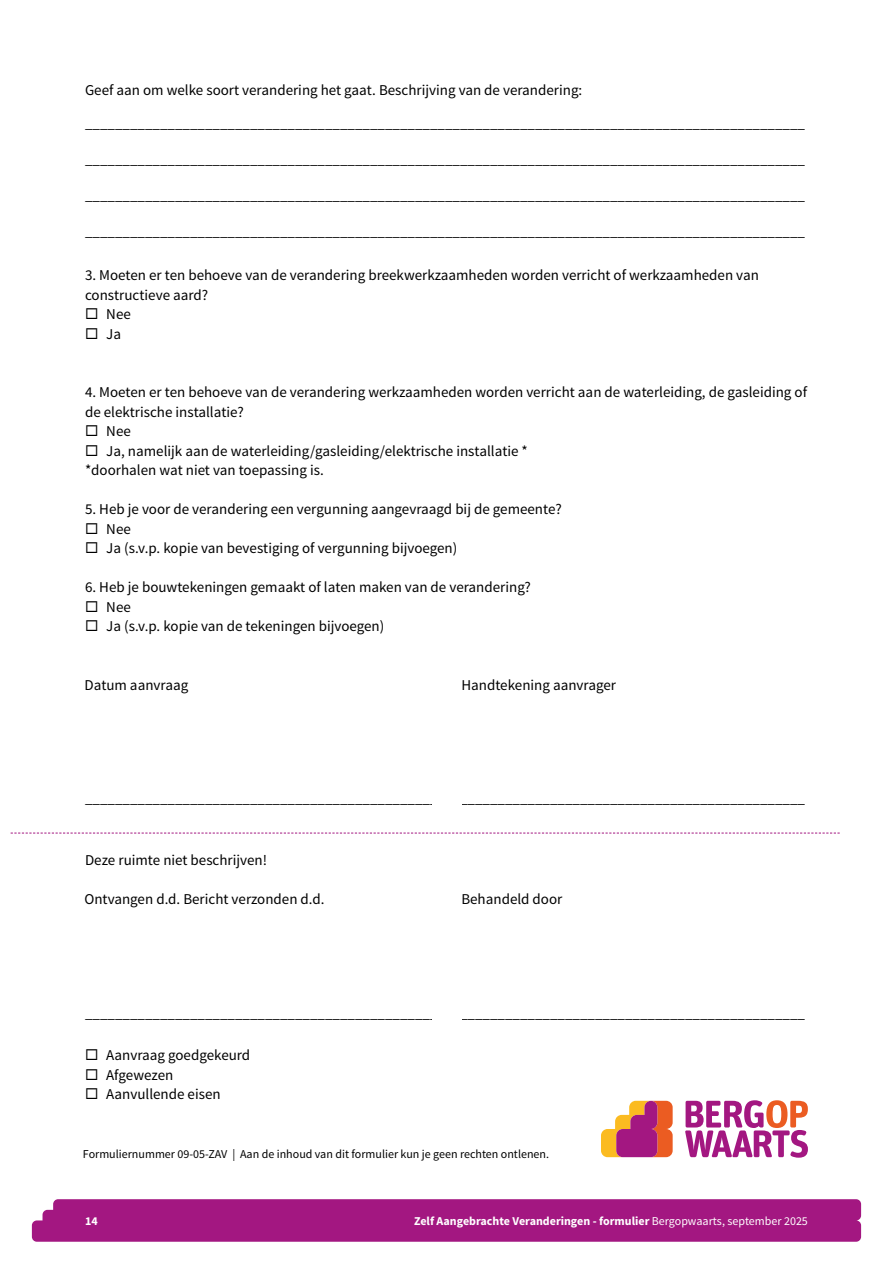
<style>
.page{position:relative;width:893px;height:1263px;background:#fff}
.page>*{position:absolute;margin:0;border:0;box-sizing:border-box;transform-origin:0 0}
.Broodtekst{font:15px/19.5px "Source Sans Pro";color:#000}
.checklist{font:15px "Source Sans Pro";color:#000}
.checklist-2{font:12px "Source Sans Pro";color:#000}
.t1{font:700 12px "Source Sans Pro";color:#fff}
.s1{font-weight:400}
</style>
<div class="page">
<div style="left:32px;top:1199px;width:829px;height:43px;background:#a31781"></div>
<svg style="left:11px;top:833px;width:829px;height:1px"></svg>
<svg style="left:685px;top:1100px;width:123px;height:58px"></svg>
<svg style="left:601px;top:1101px;width:72px;height:56px"></svg>
<p class="Broodtekst" style="left:85px;top:80px;width:499px">Geef aan om welke soort verandering het gaat. Beschrijving van de verandering:</p>
<p class="Broodtekst" style="left:85px;top:113px;width:721px">________________________________________________________________________________________________</p>
<p class="Broodtekst" style="left:85px;top:149px;width:721px">________________________________________________________________________________________________</p>
<p class="Broodtekst" style="left:85px;top:185px;width:721px">________________________________________________________________________________________________</p>
<p class="Broodtekst" style="left:85px;top:221px;width:721px">________________________________________________________________________________________________</p>
<p class="Broodtekst" style="left:85px;top:266px;width:675px">3. Moeten er ten behoeve van de verandering breekwerkzaamheden worden verricht of werkzaamheden van constructieve aard?</p>
<p class="Broodtekst" style="left:106px;top:305px;width:26px">Nee</p>
<p class="Broodtekst" style="left:106px;top:324px;width:16px">Ja</p>
<p class="Broodtekst" style="left:85px;top:383px;width:723px">4. Moeten er ten behoeve van de verandering werkzaamheden worden verricht aan de waterleiding, de gasleiding of de elektrische installatie?</p>
<p class="Broodtekst" style="left:106px;top:422px;width:26px">Nee</p>
<p class="Broodtekst" style="left:106px;top:441px;width:423px">Ja, namelijk aan de waterleiding/gasleiding/elektrische installatie *</p>
<p class="checklist" style="left:85px;top:461px;width:240px">*doorhalen wat niet van toepassing is.</p>
<p class="Broodtekst" style="left:85px;top:500px;width:478px">5. Heb je voor de verandering een vergunning aangevraagd bij de gemeente?</p>
<p class="Broodtekst" style="left:106px;top:519px;width:26px">Nee</p>
<p class="Broodtekst" style="left:106px;top:539px;width:353px">Ja (s.v.p. kopie van bevestiging of vergunning bijvoegen)</p>
<p class="Broodtekst" style="left:85px;top:578px;width:447px">6. Heb je bouwtekeningen gemaakt of laten maken van de verandering?</p>
<p class="Broodtekst" style="left:106px;top:597px;width:26px">Nee</p>
<p class="Broodtekst" style="left:106px;top:617px;width:279px">Ja (s.v.p. kopie van de tekeningen bijvoegen)</p>
<p class="checklist" style="left:84px;top:675px;width:105px">Datum aanvraag</p>
<p class="checklist" style="left:461px;top:675px;width:156px">Handtekening aanvrager</p>
<p class="Broodtekst" style="left:85px;top:788px;width:721px">________________________________________________________________________________________________</p>
<p class="checklist" style="left:85px;top:851px;width:184px">Deze ruimte niet beschrijven!</p>
<p class="checklist" style="left:84px;top:890px;width:242px">Ontvangen d.d. Bericht verzonden d.d.</p>
<p class="checklist" style="left:461px;top:890px;width:103px">Behandeld door</p>
<p class="Broodtekst" style="left:85px;top:1004px;width:721px">________________________________________________________________________________________________</p>
<p class="Broodtekst" style="left:106px;top:1046px;width:145px">Aanvraag goedgekeurd</p>
<p class="Broodtekst" style="left:106px;top:1065px;width:69px">Afgewezen</p>
<p class="Broodtekst" style="left:106px;top:1085px;width:116px">Aanvullende eisen</p>
<p class="checklist-2" style="left:83px;top:1146px;width:468px">Formuliernummer 09-05-ZAV | Aan de inhoud van dit formulier kun je geen rechten ontlenen.</p>
<p class="t1" style="left:85px;top:1213px;width:14px">14</p>
<p class="t1" style="left:414px;top:1213px;width:395px">Zelf Aangebrachte Veranderingen - formulier <span class="s1">Bergopwaarts, september 2025</span></p>
</div>
